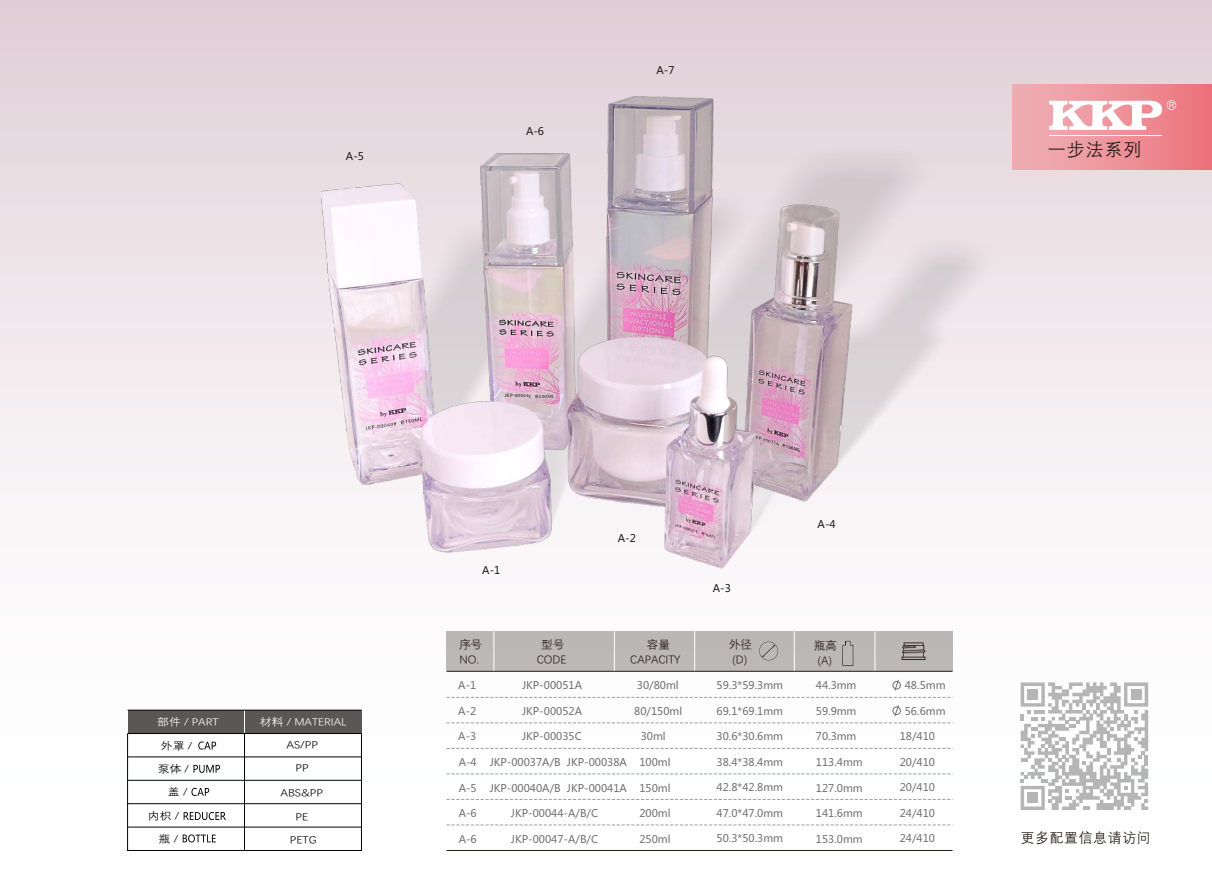
<style>
.page{position:relative;width:1212px;height:893px;background:#fff}
.page>*{position:absolute;margin:0;border:0;box-sizing:border-box;transform-origin:0 0}
.t1{font:18px "Dengxian";color:#231916}
.t2{font:13.8px "Dengxian";letter-spacing:.055em;color:#231916}
.t3{font:11.55px/14.7px "Dengxian";color:#231916;text-align:center}
.t4{font:10.5px "Microsoft Ya Hei";color:#717171}
.t5{font:10.5px "Microsoft Ya Hei";color:#231916}
.t6{font:10.5px "Dengxian";color:#070403;scale:1.14 1}
.t7{font:10.35px "Dengxian";color:#fff;scale:1.14 1}
.t8{font:10.35px "Dengxian";color:#070403;scale:1.14 1}
.t9{font:4.5px "Humanist 777 BT Roman B";color:#231916}
.s1{font-size:4.8px}
.s2{font-size:6.45px}
</style>
<div class="page">
<div style="left:0;top:0;width:1212px;height:893px;background:linear-gradient(to bottom,#e3d4da,#fff)"></div>
<div style="left:1012px;top:84px;width:200px;height:86px;background:linear-gradient(to right,#eeb2b8,#ec747d)"></div>
<svg style="left:1049px;top:100px;width:127px;height:30px"></svg>
<div style="left:128px;top:710px;width:233px;height:23px;background:#595857"></div>
<hr style="left:127px;top:733px;width:1px;height:117px;background:#060202">
<hr style="left:361px;top:733px;width:1px;height:117px;background:#060202">
<hr style="left:128px;top:757px;width:233px;height:1px;background:#060202">
<hr style="left:244px;top:733px;width:1px;height:117px;background:#060202">
<svg style="left:244px;top:711px;width:1px;height:22px"></svg>
<hr style="left:128px;top:710px;width:233px;height:1px;background:#060202">
<svg style="left:191px;top:788px;width:18px;height:8px"></svg>
<svg style="left:193px;top:765px;width:27px;height:8px"></svg>
<svg style="left:198px;top:741px;width:18px;height:9px"></svg>
<div style="left:446px;top:631px;width:506px;height:40px;background:#bcb7b7"></div>
<svg style="left:902px;top:643px;width:23px;height:17px"></svg>
<svg style="left:842px;top:641px;width:11px;height:25px"></svg>
<hr style="left:614px;top:631px;width:1px;height:40px;background:#fff">
<hr style="left:694px;top:631px;width:1px;height:40px;background:#fff">
<hr style="left:494px;top:631px;width:1px;height:40px;background:#fff">
<svg style="left:759px;top:642px;width:19px;height:18px"></svg>
<hr style="left:794px;top:631px;width:1px;height:40px;background:#fff">
<hr style="left:875px;top:631px;width:1px;height:40px;background:#fff">
<hr style="left:446px;top:671px;width:506px;height:1px;background:#231916">
<hr style="left:446px;top:850px;width:506px;height:1px;background:#231916">
<svg style="left:446px;top:723px;width:506px;height:1px"></svg>
<svg style="left:446px;top:748px;width:506px;height:1px"></svg>
<svg style="left:446px;top:774px;width:506px;height:1px"></svg>
<hr style="left:128px;top:733px;width:233px;height:1px;background:#060202">
<hr style="left:128px;top:780px;width:233px;height:1px;background:#060202">
<hr style="left:128px;top:803px;width:233px;height:1px;background:#060202">
<hr style="left:128px;top:827px;width:233px;height:1px;background:#060202">
<hr style="left:128px;top:850px;width:233px;height:1px;background:#060202">
<hr style="left:1049px;top:135px;width:113px;height:1px;background:#fff">
<svg style="left:183px;top:834px;width:33px;height:8px"></svg>
<svg style="left:184px;top:812px;width:42px;height:8px"></svg>
<svg style="left:446px;top:799px;width:506px;height:1px"></svg>
<svg style="left:446px;top:679px;width:506px;height:19px"></svg>
<img style="left:322px;top:96px;width:672px;height:488px">
<svg style="left:501px;top:392px;width:55px;height:8px"></svg>
<svg style="left:446px;top:825px;width:506px;height:1px"></svg>
<svg style="left:1020px;top:682px;width:128px;height:128px"></svg>
<div style="left:892px;top:707px;width:9px;height:8px;border:1px solid #717171;border-radius:50%"></div>
<svg style="left:894px;top:704px;width:5px;height:13px"></svg>
<p class="t5" style="left:346px;top:151px;width:20px">A-5</p>
<p class="t7" style="left:157px;top:716px;width:55px">部件 / PART</p>
<p class="t7" style="left:260px;top:716px;width:78px">材料 / MATERIAL</p>
<p class="t8" style="left:161px;top:740px;width:29px">外罩 /</p>
<p class="t8" style="left:158px;top:764px;width:29px">泵体 /</p>
<p class="t6" style="left:286px;top:740px;width:29px">AS/PP</p>
<p class="t6" style="left:296px;top:763px;width:13px">PP</p>
<p class="t8" style="left:168px;top:787px;width:19px">盖 /</p>
<p class="t6" style="left:281px;top:788px;width:39px">ABS&amp;PP</p>
<p class="t8" style="left:148px;top:811px;width:29px">内枳 /</p>
<p class="t8" style="left:159px;top:833px;width:19px">瓶 /</p>
<p class="t6" style="left:295px;top:812px;width:13px">PE</p>
<p class="t6" style="left:290px;top:834px;width:25px">PETG</p>
<p class="t5" style="left:526px;top:126px;width:20px">A-6</p>
<p class="t5" style="left:656px;top:65px;width:20px">A-7</p>
<h1 class="t1" style="left:1048px;top:141px;width:95px">⼀步法系列</h1>
<p class="t9" style="left:505px;top:393px;width:51px;rotate:2deg"><span class="s1">JKP-</span>00044C <span class="s2">e</span>200<span class="s1">ML</span></p>
<p class="t5" style="left:482px;top:565px;width:20px">A-1</p>
<p class="t5" style="left:618px;top:533px;width:20px">A-2</p>
<p class="t5" style="left:713px;top:583px;width:20px">A-3</p>
<p class="t5" style="left:818px;top:519px;width:20px">A-4</p>
<p class="t3" style="left:459px;top:638px;width:25px;text-align:left">序号<br>NO.</p>
<p class="t3" style="left:537px;top:637px;width:31px">型号<br>CODE</p>
<p class="t3" style="left:630px;top:637px;width:52px">容量<br>CAPACITY</p>
<p class="t3" style="left:729px;top:638px;width:25px;text-align:left">外径(D)</p>
<p class="t3" style="left:814px;top:639px;width:25px">瓶⾼ (A)</p>
<p class="t4" style="left:522px;top:681px;width:62px">JKP-00051A</p>
<p class="t4" style="left:637px;top:681px;width:43px">30/80ml</p>
<p class="t4" style="left:458px;top:681px;width:20px">A-1</p>
<p class="t4" style="left:716px;top:681px;width:68px">59.3*59.3mm</p>
<p class="t4" style="left:816px;top:681px;width:42px">44.3mm</p>
<p class="t4" style="left:905px;top:681px;width:42px">48.5mm</p>
<p class="t4" style="left:905px;top:706px;width:42px">56.6mm</p>
<p class="t4" style="left:716px;top:706px;width:68px">69.1*69.1mm</p>
<p class="t4" style="left:716px;top:732px;width:68px">30.6*30.6mm</p>
<p class="t4" style="left:716px;top:757px;width:68px">38.4*38.4mm</p>
<p class="t4" style="left:716px;top:783px;width:68px">42.8*42.8mm</p>
<p class="t4" style="left:716px;top:808px;width:68px">47.0*47.0mm</p>
<p class="t4" style="left:458px;top:706px;width:20px">A-2</p>
<p class="t4" style="left:522px;top:706px;width:62px">JKP-00052A</p>
<p class="t4" style="left:634px;top:706px;width:49px">80/150ml</p>
<p class="t4" style="left:816px;top:706px;width:42px">59.9mm</p>
<p class="t4" style="left:458px;top:732px;width:20px">A-3</p>
<p class="t4" style="left:522px;top:732px;width:61px">JKP-00035C</p>
<p class="t4" style="left:641px;top:732px;width:26px">30ml</p>
<p class="t4" style="left:816px;top:732px;width:42px">70.3mm</p>
<p class="t4" style="left:900px;top:732px;width:37px">18/410</p>
<p class="t4" style="left:900px;top:757px;width:37px">20/410</p>
<p class="t4" style="left:816px;top:758px;width:48px">113.4mm</p>
<p class="t4" style="left:639px;top:758px;width:33px">100ml</p>
<p class="t4" style="left:490px;top:758px;width:139px">JKP-00037A/B JKP-00038A</p>
<p class="t4" style="left:459px;top:758px;width:20px">A-4</p>
<p class="t4" style="left:459px;top:783px;width:20px">A-5</p>
<p class="t4" style="left:639px;top:783px;width:33px">150ml</p>
<p class="t4" style="left:816px;top:783px;width:48px">127.0mm</p>
<p class="t4" style="left:900px;top:783px;width:37px">20/410</p>
<p class="t4" style="left:490px;top:783px;width:139px">JKP-00040A/B JKP-00041A</p>
<p class="t4" style="left:459px;top:809px;width:20px">A-6</p>
<p class="t4" style="left:511px;top:809px;width:89px">JKP-00044-A/B/C</p>
<p class="t4" style="left:639px;top:809px;width:33px">200ml</p>
<p class="t4" style="left:816px;top:809px;width:48px">141.6mm</p>
<p class="t4" style="left:900px;top:808px;width:37px">24/410</p>
<p class="t4" style="left:459px;top:834px;width:20px">A-6</p>
<p class="t4" style="left:639px;top:834px;width:33px">250ml</p>
<p class="t4" style="left:716px;top:834px;width:68px">50.3*50.3mm</p>
<p class="t4" style="left:816px;top:834px;width:48px">153.0mm</p>
<p class="t4" style="left:900px;top:834px;width:37px">24/410</p>
<p class="t4" style="left:511px;top:834px;width:89px">JKP-00047-A/B/C</p>
<h2 class="t2" style="left:1021px;top:831px;width:131px">更多配置信息请访问</h2>
</div>
